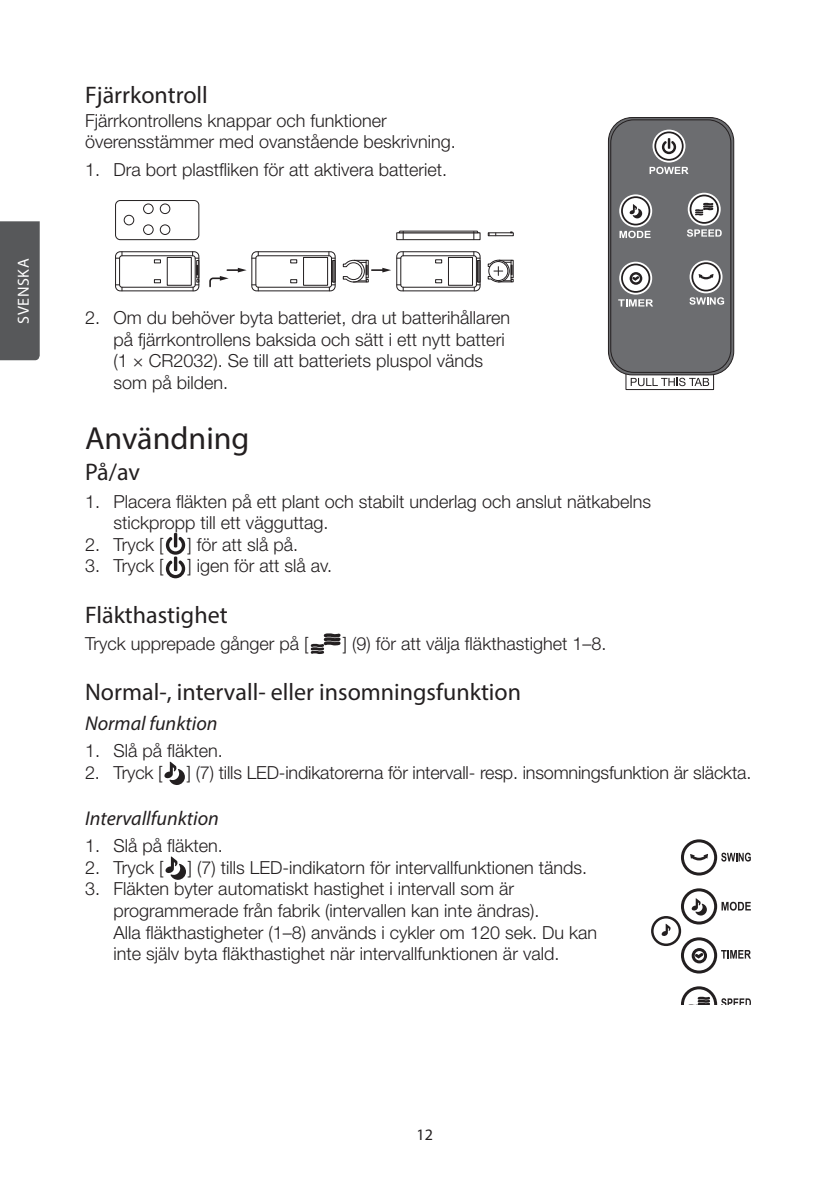
<style>
.page{position:relative;width:840px;height:1191px;background:#fff}
.page>*{position:absolute;margin:0;border:0;box-sizing:border-box;transform-origin:0 0}
.Bruks_-_Nytt_Avsnitt{font:32px "Myriad Pro";color:#231f20}
.Bruks_-_Underrubrik{font:24px "Myriad Pro";color:#231f20}
.Bruks_-_Underrubrik-2{font:italic 20px "Myriad Pro";color:#231f20}
.Bruks_-_Brödtext{font:300 18px/21.6px "Helvetica Neue LT Std";color:#231f20}
.t1{font:16px "Myriad Pro";letter-spacing:.035em;color:#fff}
.t2{font:16px "Myriad Pro";color:#231f20}
</style>
<div class="page">
<div style="left:0;top:221px;width:40px;height:139px;background:#57585a"></div>
<div style="left:115px;top:200px;width:84px;height:40px;border:1px solid #231f20;border-radius:5px"></div>
<div style="left:115px;top:251px;width:84px;height:40px;border:1px solid #231f20;border-radius:5px"></div>
<div style="left:124px;top:215px;width:10px;height:10px;border:1px solid #231f20;border-radius:50%"></div>
<div style="left:143px;top:204px;width:10px;height:10px;border:1px solid #231f20;border-radius:50%"></div>
<div style="left:160px;top:204px;width:10px;height:10px;border:1px solid #231f20;border-radius:50%"></div>
<div style="left:143px;top:224px;width:10px;height:11px;border:1px solid #231f20;border-radius:50%"></div>
<div style="left:160px;top:224px;width:10px;height:11px;border:1px solid #231f20;border-radius:50%"></div>
<div style="left:119px;top:255px;width:76px;height:33px;border:1px solid #231f20;border-radius:2px"></div>
<div style="left:196px;top:260px;width:3px;height:18px;border:1px solid #231f20"></div>
<div style="left:167px;top:257px;width:25px;height:29px;border:1px solid #231f20"></div>
<svg style="left:154px;top:259px;width:7px;height:4px"></svg>
<svg style="left:154px;top:279px;width:7px;height:4px"></svg>
<svg style="left:115px;top:284px;width:7px;height:7px"></svg>
<svg style="left:192px;top:265px;width:7px;height:26px"></svg>
<svg style="left:115px;top:252px;width:7px;height:7px"></svg>
<svg style="left:192px;top:252px;width:7px;height:7px"></svg>
<svg style="left:209px;top:268px;width:37px;height:20px"></svg>
<div style="left:251px;top:251px;width:84px;height:40px;border:1px solid #231f20;border-radius:5px"></div>
<div style="left:255px;top:255px;width:77px;height:33px;border:1px solid #231f20;border-radius:2px"></div>
<div style="left:303px;top:257px;width:25px;height:29px;border:1px solid #231f20"></div>
<svg style="left:290px;top:259px;width:7px;height:4px"></svg>
<svg style="left:290px;top:279px;width:7px;height:4px"></svg>
<svg style="left:252px;top:284px;width:7px;height:7px"></svg>
<svg style="left:252px;top:252px;width:7px;height:7px"></svg>
<svg style="left:328px;top:252px;width:7px;height:39px"></svg>
<div style="left:396px;top:251px;width:84px;height:40px;border:1px solid #231f20;border-radius:5px"></div>
<div style="left:400px;top:255px;width:76px;height:33px;border:1px solid #231f20;border-radius:2px"></div>
<div style="left:448px;top:257px;width:24px;height:29px;border:1px solid #231f20"></div>
<svg style="left:435px;top:259px;width:7px;height:4px"></svg>
<svg style="left:435px;top:279px;width:7px;height:4px"></svg>
<svg style="left:473px;top:252px;width:7px;height:39px"></svg>
<div style="left:396px;top:232px;width:84px;height:8px;border:1px solid #231f20"></div>
<div style="left:487px;top:232px;width:26px;height:4px;border:1px solid #231f20"></div>
<svg style="left:397px;top:230px;width:82px;height:10px"></svg>
<svg style="left:342px;top:252px;width:61px;height:39px"></svg>
<svg style="left:487px;top:259px;width:26px;height:24px"></svg>
<svg style="left:630px;top:378px;width:78px;height:8px"></svg>
<div style="left:625px;top:372px;width:88px;height:18px;border:1px solid #231f20"></div>
<div style="left:608px;top:118px;width:125px;height:257px;background:#6c6d70;border-radius:24px"></div>
<div style="left:607px;top:117px;width:126px;height:258px;border:1px solid #231f20;border-radius:24px"></div>
<svg style="left:689px;top:260px;width:33px;height:33px"></svg>
<svg style="left:619px;top:194px;width:32px;height:33px"></svg>
<svg style="left:619px;top:262px;width:32px;height:33px"></svg>
<svg style="left:687px;top:193px;width:33px;height:33px"></svg>
<svg style="left:652px;top:130px;width:33px;height:32px"></svg>
<div style="left:691px;top:262px;width:29px;height:29px;border:2px solid #231f20;border-radius:50%"></div>
<div style="left:620px;top:196px;width:30px;height:29px;border:2px solid #231f20;border-radius:50%"></div>
<div style="left:620px;top:263px;width:30px;height:30px;border:2px solid #231f20;border-radius:50%"></div>
<div style="left:689px;top:195px;width:29px;height:29px;border:2px solid #231f20;border-radius:50%"></div>
<div style="left:654px;top:131px;width:29px;height:30px;border:2px solid #231f20;border-radius:50%"></div>
<svg style="left:661px;top:138px;width:14px;height:16px"></svg>
<svg style="left:694px;top:203px;width:19px;height:12px"></svg>
<svg style="left:629px;top:272px;width:13px;height:13px"></svg>
<svg style="left:629px;top:204px;width:13px;height:14px"></svg>
<svg style="left:698px;top:274px;width:15px;height:5px"></svg>
<svg style="left:689px;top:297px;width:34px;height:8px"></svg>
<svg style="left:619px;top:231px;width:31px;height:7px"></svg>
<svg style="left:618px;top:299px;width:34px;height:7px"></svg>
<svg style="left:687px;top:229px;width:34px;height:8px"></svg>
<svg style="left:649px;top:167px;width:39px;height:7px"></svg>
<div style="left:610px;top:120px;width:120px;height:253px;border:1px solid #231f20;border-radius:23px"></div>
<svg style="left:681px;top:839px;width:69px;height:36px"></svg>
<svg style="left:651px;top:888px;width:99px;height:85px"></svg>
<svg style="left:681px;top:986px;width:69px;height:19px"></svg>
<svg style="left:166px;top:533px;width:19px;height:45px"></svg>
<svg style="left:310px;top:633px;width:30px;height:21px"></svg>
<svg style="left:164px;top:761px;width:21px;height:24px"></svg>
<svg style="left:165px;top:856px;width:21px;height:24px"></svg>
<p class="t1" style="left:13px;top:324px;width:67px;rotate:-90deg">SVENSKA</p>
<p class="Bruks_-_Underrubrik" style="left:85px;top:80px;width:124px">Fjärrkontroll</p>
<p class="Bruks_-_Brödtext" style="left:85px;top:109px;width:372px">Fjärrkontrollens knappar och funktioner överensstämmer med ovanstående beskrivning.</p>
<p class="Bruks_-_Brödtext" style="left:85px;top:158px;width:363px">1. Dra bort plastfliken för att aktivera batteriet.</p>
<p class="Bruks_-_Brödtext" style="left:113px;top:306px;width:398px;text-indent:-28px">2. Om du behöver byta batteriet, dra ut batterihållaren på fjärrkontrollens baksida och sätt i ett nytt batteri (1 × CR2032). Se till att batteriets pluspol vänds som på bilden.</p>
<p class="Bruks_-_Nytt_Avsnitt" style="left:85px;top:418px;width:166px">Användning</p>
<p class="Bruks_-_Underrubrik" style="left:85px;top:457px;width:56px">På/av</p>
<p class="Bruks_-_Brödtext" style="left:113px;top:490px;width:539px;text-indent:-28px">1. Placera fläkten på ett plant och stabilt underlag och anslut nätkabelns stickpropp till ett vägguttag.</p>
<p class="Bruks_-_Brödtext" style="left:85px;top:533px;width:80px">2. Tryck [</p>
<p class="Bruks_-_Brödtext" style="left:187px;top:533px;width:112px">] för att slå på.</p>
<p class="Bruks_-_Brödtext" style="left:85px;top:555px;width:80px">3. Tryck [</p>
<p class="Bruks_-_Brödtext" style="left:187px;top:555px;width:146px">] igen för att slå av.</p>
<p class="Bruks_-_Underrubrik" style="left:85px;top:600px;width:144px">Fläkthastighet</p>
<p class="Bruks_-_Brödtext" style="left:85px;top:632px;width:225px">Tryck upprepade gånger på [</p>
<p class="Bruks_-_Brödtext" style="left:342px;top:632px;width:265px">] (9) för att välja fläkthastighet 1–8.</p>
<p class="Bruks_-_Underrubrik" style="left:85px;top:677px;width:437px">Normal-, intervall- eller insomningsfunktion</p>
<p class="Bruks_-_Underrubrik-2" style="left:85px;top:711px;width:134px">Normal funktion</p>
<p class="Bruks_-_Brödtext" style="left:85px;top:740px;width:139px">1. Slå på fläkten.</p>
<p class="Bruks_-_Brödtext" style="left:85px;top:761px;width:79px">2. Tryck [</p>
<p class="Bruks_-_Brödtext" style="left:187px;top:761px;width:566px">] (7) tills LED-indikatorerna för intervall- resp. insomningsfunktion är släckta.</p>
<p class="Bruks_-_Underrubrik-2" style="left:85px;top:805px;width:135px">Intervallfunktion</p>
<p class="Bruks_-_Brödtext" style="left:85px;top:834px;width:139px">1. Slå på fläkten.</p>
<p class="Bruks_-_Brödtext" style="left:85px;top:856px;width:80px">2. Tryck [</p>
<p class="Bruks_-_Brödtext" style="left:188px;top:856px;width:400px">] (7) tills LED-indikatorn för intervallfunktionen tänds.</p>
<p class="Bruks_-_Brödtext" style="left:113px;top:878px;width:485px;text-indent:-28px">3. Fläkten byter automatiskt hastighet i intervall som är programmerade från fabrik (intervallen kan inte ändras).<br>Alla fläkthastigheter (1–8) används i cykler om 120 sek. Du kan inte själv byta fläkthastighet när intervallfunktionen är vald.</p>
<p class="t2" style="left:416px;top:1125px;width:18px">12</p>
</div>
